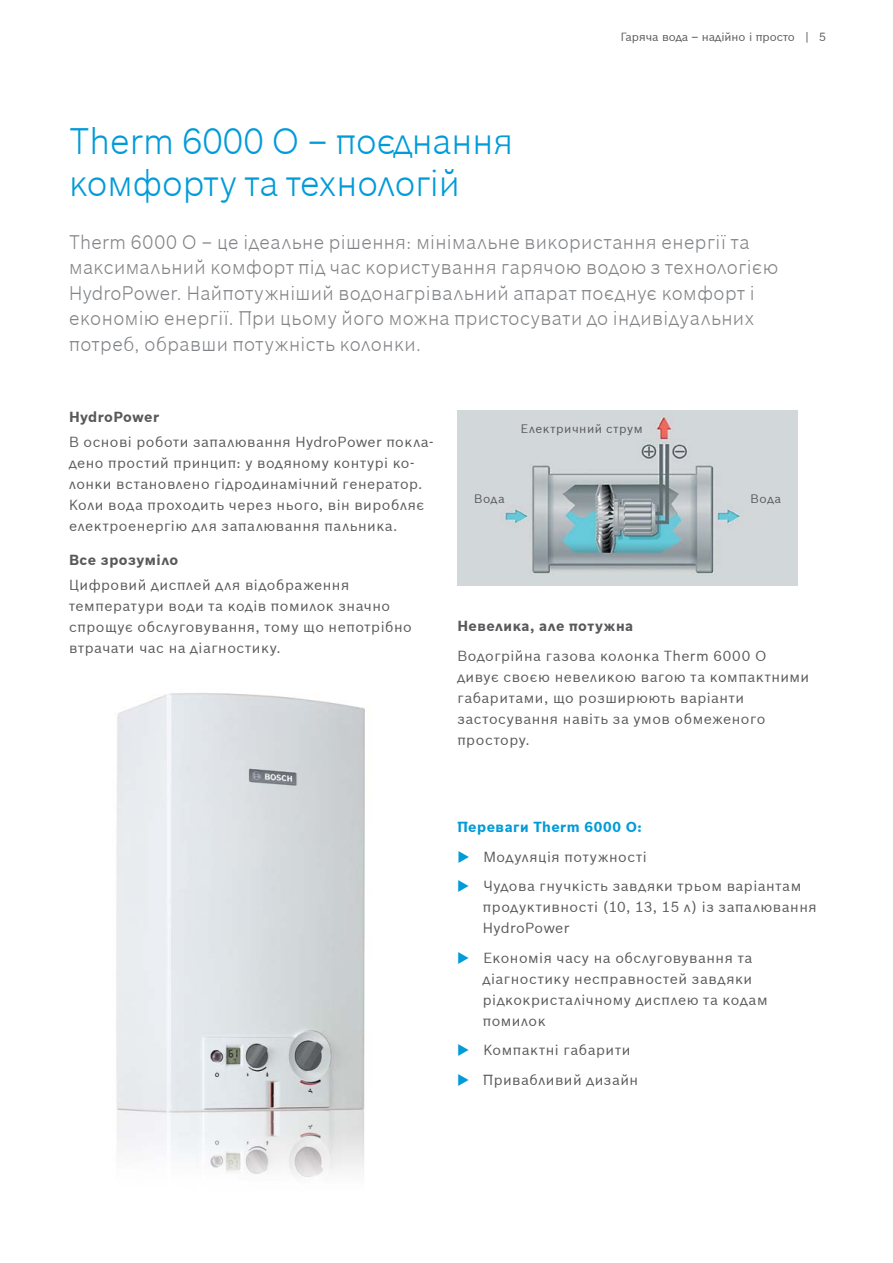
<style>
.page{position:relative;width:893px;height:1263px;background:#fff}
.page>*{position:absolute;margin:0;border:0;box-sizing:border-box;transform-origin:0 0}
.t1{font:300 36px/42px "Bosch Sans";color:#009bd9}
.t2{font:300 19.2px/25.5px "Bosch Sans";letter-spacing:.025em;color:#808285}
.t3{font:14.25px/21px "Bosch Sans";letter-spacing:.04em;color:#58595b}
.t4{font:700 14.25px "Bosch Sans";letter-spacing:.035em;color:#58595b}
.t5{font:700 14.25px "Bosch Sans";letter-spacing:.035em;color:#009bd9}
.t6{font:12px "Bosch Sans";letter-spacing:.055em;color:#58595b}
.t7{font:11.55px "Bosch Sans";color:#58595b}
.s1{color:#009bd9}
</style>
<div class="page">
<img style="left:116px;top:693px;width:249px;height:484px">
<img style="left:457px;top:410px;width:340px;height:175px">
<p class="t7" style="left:621px;top:28px;width:207px">Гаряча вода – надійно і просто | 5</p>
<h1 class="t1" style="left:69px;top:118px;width:445px">Therm 6000 O – поєднання комфорту та технологій</h1>
<p class="t2" style="left:69px;top:228px;width:711px">Therm 6000 O – це ідеальне рішення: мінімальне використання енергії та максимальний комфорт під час користування гарячою водою з технологією HydroPower. Найпотужніший водонагрівальний апарат поєднує комфорт і економію енергії. При цьому його можна пристосувати до індивідуальних потреб, обравши потужність колонки.</p>
<p class="t4" style="left:69px;top:406px;width:92px">HydroPower</p>
<p class="t3" style="left:69px;top:430px;width:366px">В основі роботи запалювання HydroPower покла&shy;дено простий принцип: у водяному контурі ко&shy;лонки встановлено гідродинамічний генератор.<br>Коли вода проходить через нього, він виробляє електроенергію для запалювання пальника.</p>
<p class="t4" style="left:69px;top:549px;width:111px">Все зрозуміло</p>
<p class="t3" style="left:69px;top:573px;width:344px">Цифровий дисплей для відображення температури води та кодів помилок значно спрощує обслуговування, тому що непотрібно втрачати час на діагностику.</p>
<p class="t6" style="left:521px;top:420px;width:123px">Електричний струм</p>
<p class="t6" style="left:474px;top:490px;width:32px">Вода</p>
<p class="t6" style="left:750px;top:490px;width:32px">Вода</p>
<p class="t4" style="left:457px;top:615px;width:177px">Невелика, але потужна</p>
<p class="t3" style="left:457px;top:644px;width:353px">Водогрійна газова колонка Therm 6000 О дивує своєю невеликою вагою та компактними габаритами, що розширюють варіанти застосування навіть за умов обмеженого простору.</p>
<p class="t5" style="left:457px;top:816px;width:186px">Переваги Therm 6000 O:</p>
<p class="t3" style="left:457px;top:845px;width:191px"><span class="s1">◆</span> Модуляція потужності</p>
<p class="t3" style="left:483px;top:874px;width:335px;text-indent:-26px"><span class="s1">◆</span> Чудова гнучкість завдяки трьом варіантам продуктивності (10, 13, 15 л) із запалювання<br>HydroPower</p>
<p class="t3" style="left:483px;top:946px;width:286px;text-indent:-26px"><span class="s1">◆</span> Економія часу на обслуговування та діагностику несправностей завдяки рідкокристалічному дисплею та кодам помилок</p>
<p class="t3" style="left:457px;top:1038px;width:175px"><span class="s1">◆</span> Компактні габарити</p>
<p class="t3" style="left:457px;top:1068px;width:182px"><span class="s1">◆</span> Привабливий дизайн</p>
</div>
